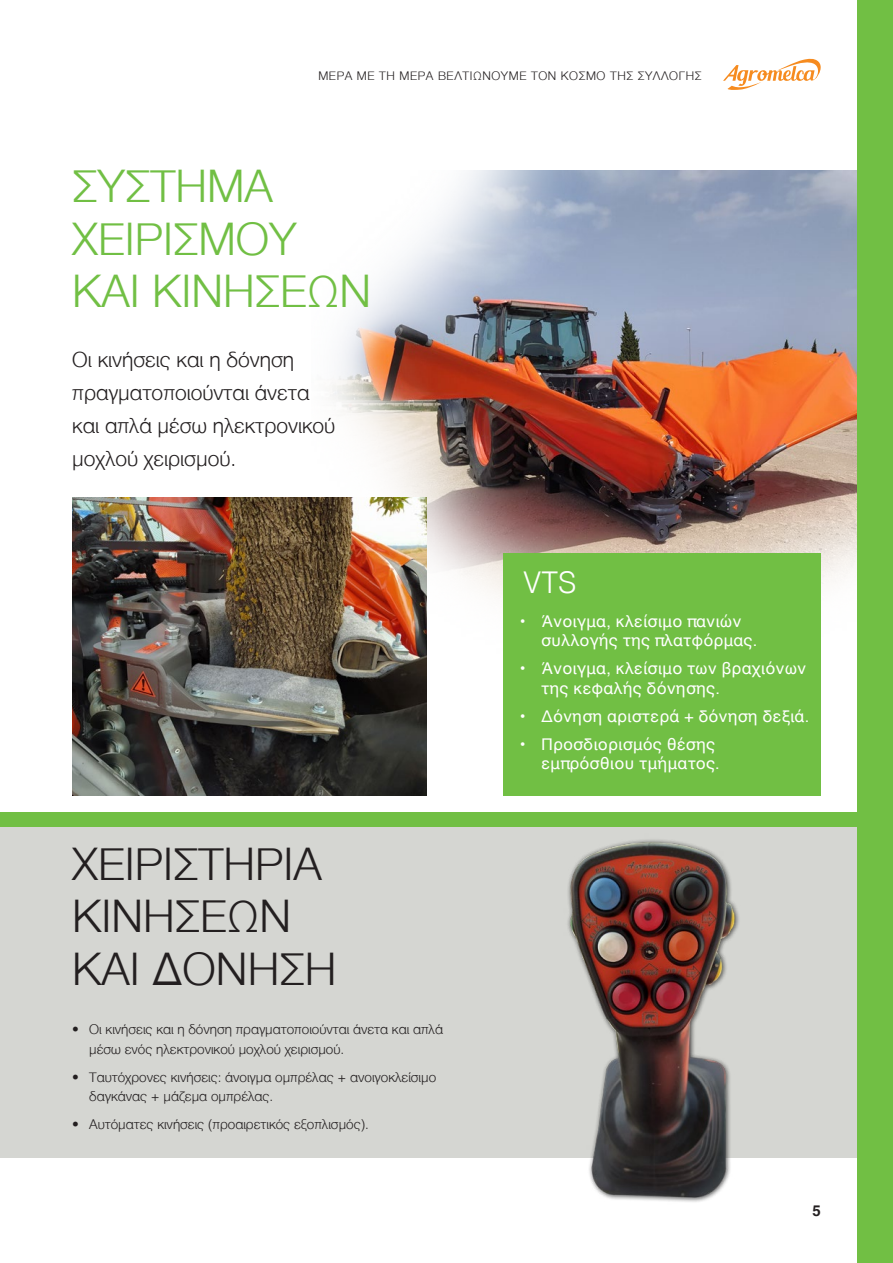
<style>
.page{position:relative;width:893px;height:1263px;background:#fff}
.page>*{position:absolute;margin:0;border:0;box-sizing:border-box;transform-origin:0 0}
.Titular{font:300 45px "Helvetica";color:#231f20}
.Titular-2{font:300 45px "Helvetica";color:#71bf44}
.Destacado{font:300 30px "Helvetica";color:#fff}
.Destacado-2{font:300 21px/33px "Helvetica";color:#231f20}
.Texto{font:16.5px/19.5px "Helvetica";color:#fff}
.t1{font:700 15px "Helvetica";color:#231f20}
.Texto-2{font:300 13.5px/19.5px "Helvetica";color:#231f20}
.t2{font:300 12px "Helvetica";letter-spacing:.05em;color:#231f20}
</style>
<div class="page">
<img style="left:330px;top:170px;width:527px;height:425px">
<img style="left:72px;top:497px;width:355px;height:298px">
<div style="left:503px;top:553px;width:318px;height:242px;background:#71bf44"></div>
<div style="left:0;top:820px;width:893px;height:337px;background:#d5d6d2"></div>
<div style="left:0;top:813px;width:893px;height:14px;background:#71bf44"></div>
<img style="left:551px;top:839px;width:210px;height:363px">
<svg style="left:723px;top:58px;width:98px;height:32px"></svg>
<div style="left:857px;top:0;width:36px;height:1263px;background:#71bf44"></div>
<p class="t2" style="left:318px;top:65px;width:385px">ΜΕΡΑ ΜΕ ΤΗ ΜΕΡΑ ΒΕΛΤΙΩΝΟΥΜΕ ΤΟΝ ΚΟΣΜΟ ΤΗΣ ΣΥΛΛΟΓΗΣ</p>
<p class="Titular-2" style="left:72px;top:148px;width:202px">ΣΎΣΤΗΜΑ</p>
<p class="Titular-2" style="left:72px;top:201px;width:227px">ΧΕΙ ΡΙΣΜΟΎ</p>
<p class="Titular-2" style="left:72px;top:253px;width:300px">ΚΑΙ ΚΙΝΉΣΕΩΝ</p>
<p class="Destacado-2" style="left:72px;top:341px;width:264px">Οι κινήσεις και η δόνηση πραγματοποιούνται άνετα και απλά μέσω ηλεκτρονικού μοχλού χειρισμού.</p>
<p class="Titular" style="left:72px;top:825px;width:251px">ΧΕΙ ΡΙΣΤΉΡΙΑ</p>
<p class="Titular" style="left:72px;top:878px;width:220px">ΚΙΝΉΣΕΩΝ</p>
<p class="Titular" style="left:72px;top:930px;width:266px">ΚΑΙ ΔΌΝΗΣΗ</p>
<p class="Texto-2" style="left:89px;top:1019px;width:355px;text-indent:-17px">• Οι κινήσεις και η δόνηση πραγματοποιούνται άνετα και απλά μέσω ενός ηλεκτρονικού μοχλού χειρισμού.</p>
<p class="Texto-2" style="left:89px;top:1066px;width:348px;text-indent:-17px">• Ταυτόχρονες κινήσεις: άνοιγμα ομπρέλας + ανοιγοκλείσιμο δαγκάνας + μάζεμα ομπρέλας.</p>
<p class="Texto-2" style="left:72px;top:1114px;width:298px">• Αυτόματες κινήσεις (προαιρετικός εξοπλισμός).</p>
<p class="Destacado" style="left:523px;top:557px;width:55px">VTS</p>
<p class="Texto" style="left:541px;top:612px;width:218px;text-indent:-21px">• Άνοιγμα, κλείσιμο πανιών συλλογής της πλατφόρμας.</p>
<p class="Texto" style="left:541px;top:659px;width:267px;text-indent:-21px">• Άνοιγμα, κλείσιμο των βραχιόνων της κεφαλής δόνησης.</p>
<p class="Texto" style="left:520px;top:707px;width:291px">• Δόνηση αριστερά + δόνηση δεξιά.</p>
<p class="Texto" style="left:520px;top:735px;width:201px;text-align:right">• Προσδιορισμός θέσης εμπρόσθιου τμήματος.</p>
<p class="t1" style="left:812px;top:1202px;width:10px">5</p>
</div>
